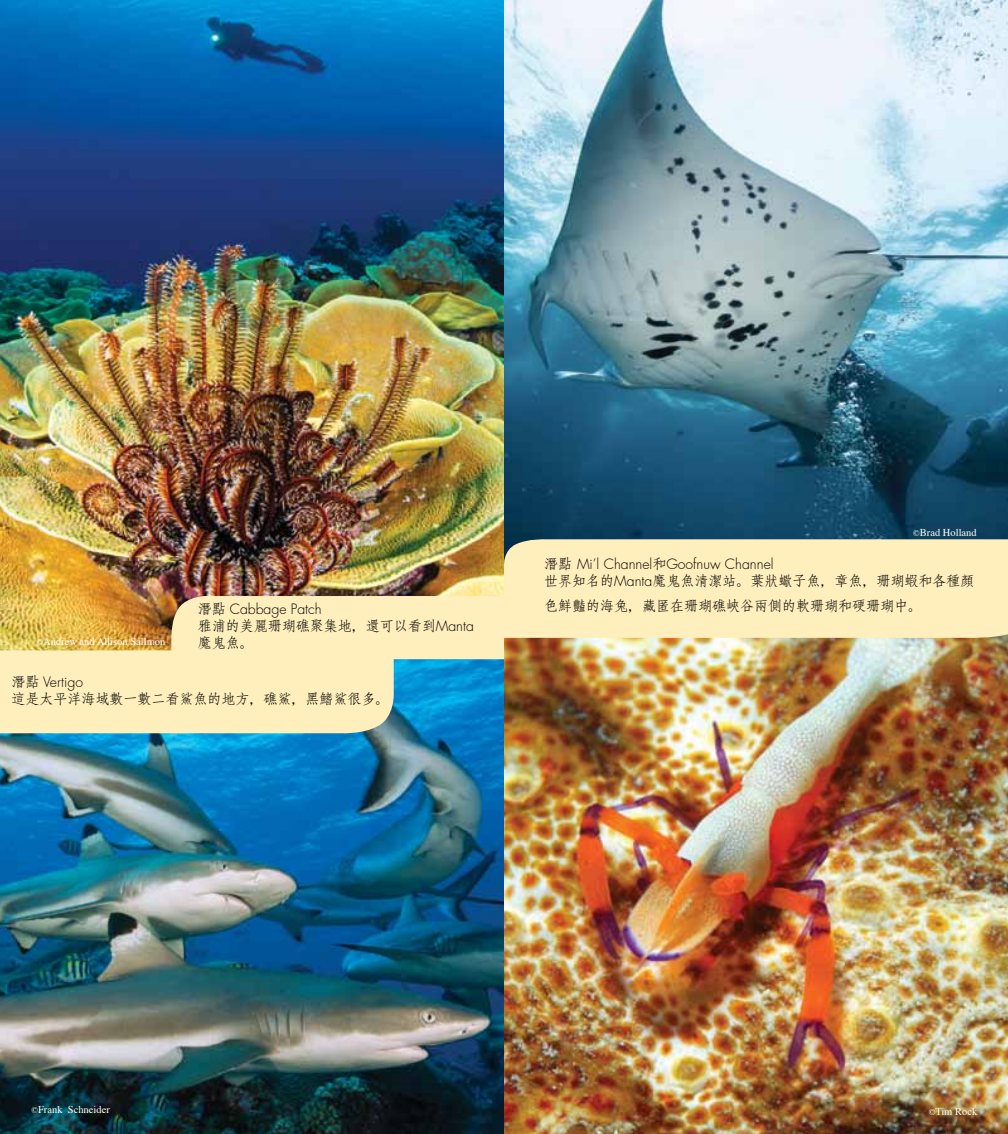
<style>
.page{position:relative;width:1008px;height:1134px;background:#fff}
.page>*{position:absolute;margin:0;border:0;box-sizing:border-box;transform-origin:0 0}
.t1{font:14px/16.8px "Adobe Fangsong Std";color:#000}
.t2{font:300 14px "Futura";color:#000}
.t3{font:10.5px "Times";color:#fff}
.s1{font-size:8.75px}
.s2{font-family:"Adobe Fangsong Std";font-weight:400}
.s3{font-family:"Futura";font-weight:300}
</style>
<div class="page">
<img style="left:504px;top:0;width:504px;height:1134px">
<img style="left:0;top:736px;width:504px;height:398px">
<img style="left:0;top:0;width:504px;height:537px">
<img style="left:0;top:537px;width:1008px;height:199px">
<p class="t3" style="left:37px;top:632px;width:130px"><span class="s1">©</span>Andrew and Allison Sallmon</p>
<p class="t2" style="left:198px;top:600px;width:125px"><span class="s2">潛點</span> Cabbage Patch</p>
<p class="t1" style="left:198px;top:617px;width:278px">雅浦的美麗珊瑚礁聚集地，還可以看到<span class="s3">Manta</span>魔鬼魚。</p>
<p class="t2" style="left:11px;top:673px;width:73px"><span class="s2">潛點</span> Vertigo</p>
<p class="t1" style="left:11px;top:690px;width:379px">這是太平洋海域數一數二看鯊魚的地方，礁鯊，黑鰭鯊很多。</p>
<p class="t3" style="left:913px;top:522px;width:65px"><span class="s1">©</span>Brad Holland</p>
<p class="t2" style="left:544px;top:555px;width:231px"><span class="s2">潛點</span> Mi’l Channel<span class="s2">和</span>Goofnuw Channel</p>
<p class="t1" style="left:544px;top:568px;width:432px;line-height:25.2px">世界知名的<span class="s3">Manta</span>魔鬼魚清潔站。葉狀蠍子魚，章魚，珊瑚蝦和各種顏色鮮豔的海兔，藏匿在珊瑚礁峽谷兩側的軟珊瑚和硬珊瑚中。</p>
<p class="t3" style="left:32px;top:1100px;width:80px"><span class="s1">©</span>Frank Schneider</p>
<p class="t3" style="left:929px;top:1101px;width:50px"><span class="s1">©</span>Tim Rock</p>
</div>
